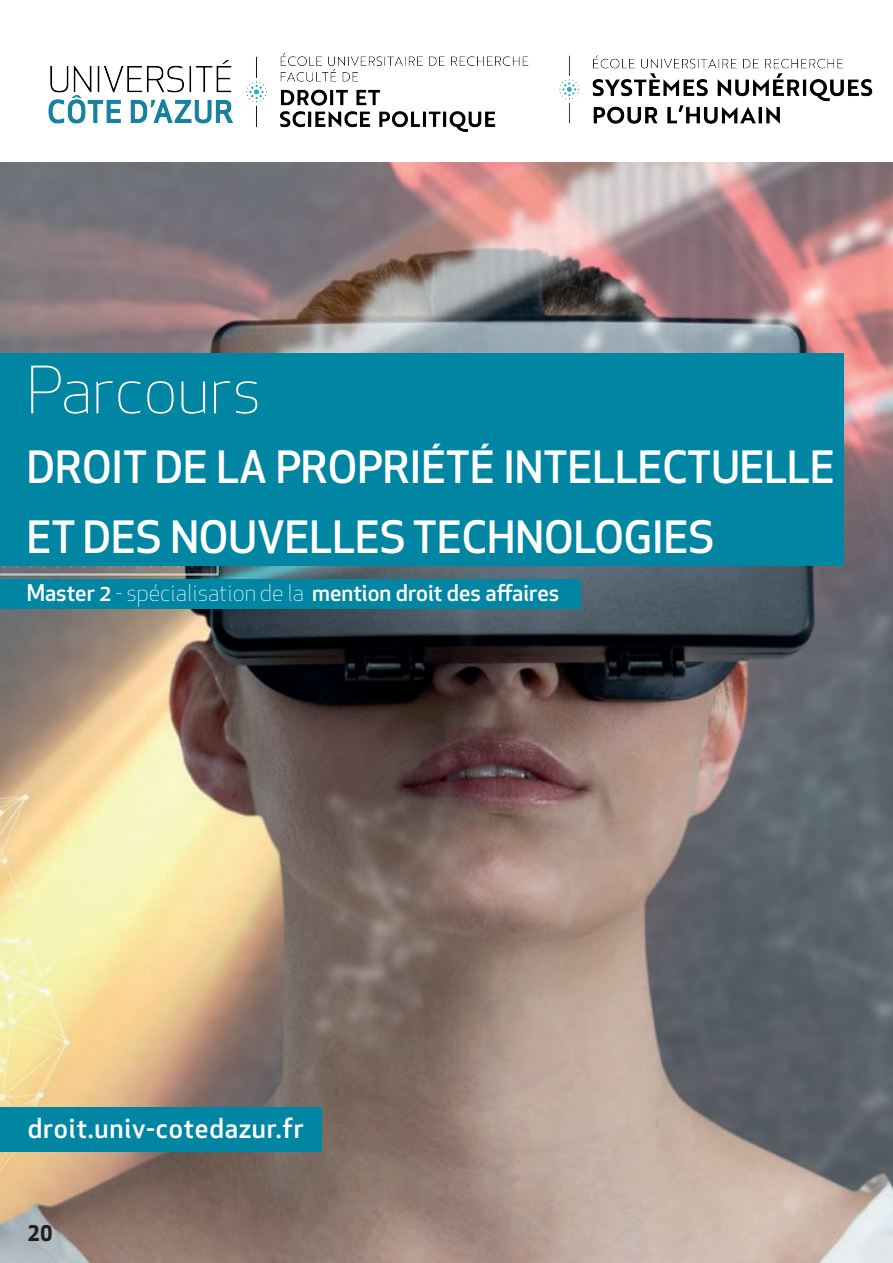
<style>
.page{position:relative;width:893px;height:1263px;background:#fff}
.page>*{position:absolute;margin:0;border:0;box-sizing:border-box;transform-origin:0 0}
.t1{font:300 63.6px "Apex New";color:#fff}
.t2{font:500 43.5px/70.1px "Apex New";color:#fff}
.t3{font:500 27px "Apex New";letter-spacing:.03em;color:#fff}
.t4{font:500 22.5px "Apex New";color:#fff}
.t5{font:700 21px "Apex New";color:#231f20}
.s1{font-weight:300}
</style>
<div class="page">
<img style="left:0;top:162px;width:893px;height:1101px">
<div style="left:0;top:580px;width:580px;height:29px;background:#0085a3"></div>
<div style="left:0;top:1107px;width:321px;height:45px;background:#0085a3"></div>
<div style="left:0;top:353px;width:844px;height:213px;background:#0085a3"></div>
<img style="left:48px;top:53px;width:481px;height:79px">
<img style="left:559px;top:55px;width:314px;height:69px">
<h1 class="t1" style="left:27px;top:351px;width:236px">Parcours</h1>
<p class="t2" style="left:27px;top:432px;width:809px">DROIT DE LA PROPRIÉTÉ INTELLECTUELLE<br>ET DES NOUVELLES TECHNOLOGIES</p>
<p class="t4" style="left:27px;top:578px;width:534px">Master 2 <span class="s1">- spécialisation de la</span> mention droit des affaires</p>
<p class="t3" style="left:28px;top:1110px;width:277px">droit.univ-cotedazur.fr</p>
<p class="t5" style="left:28px;top:1218px;width:27px">20</p>
</div>
